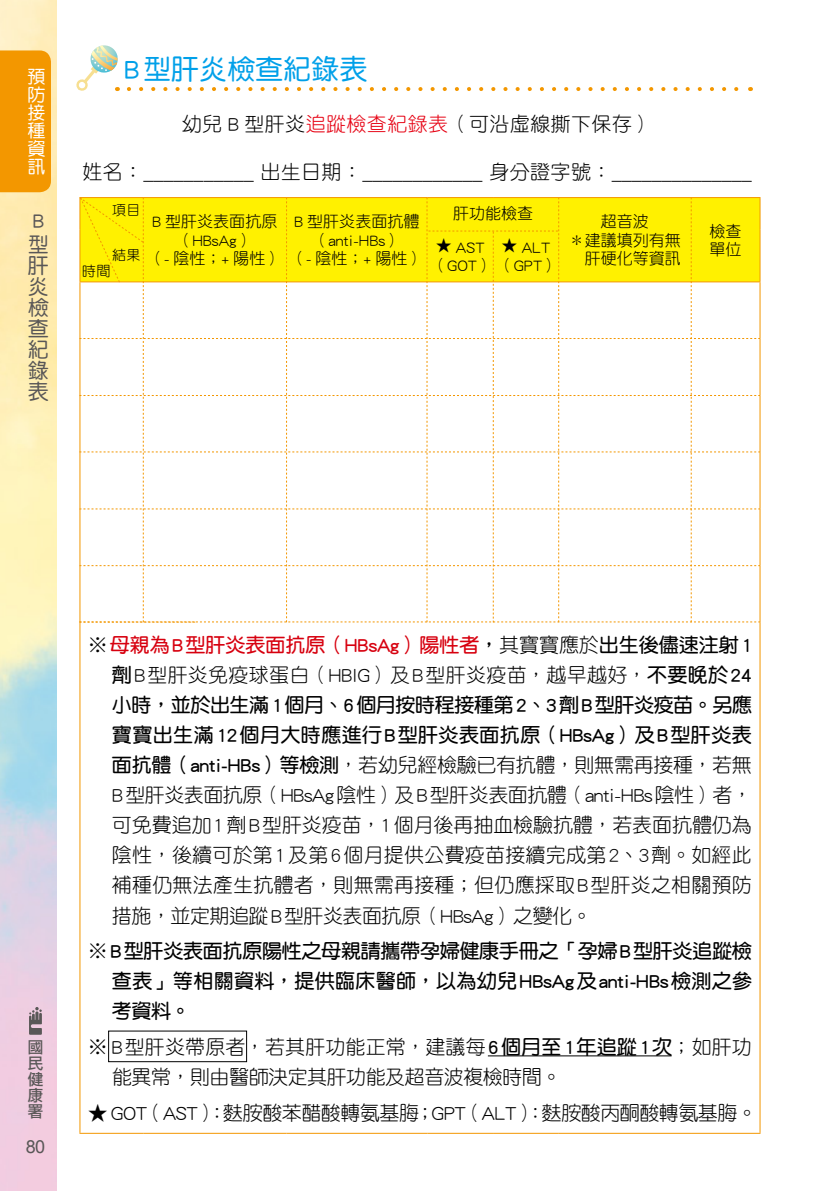
<style>
.page{position:relative;width:840px;height:1191px;background:#fff}
.page>*{position:absolute;margin:0;border:0;box-sizing:border-box;transform-origin:0 0}
.t1{font:28px "DF Yuan Std W5";color:#00a0e9}
.t2{font:21px/21px "DF Yuan Std W5";color:#595757}
.t3{font:20px/30px "DF Yuan Std W3";letter-spacing:.005em;color:#000;text-align:justify}
.t4{font:20px/30px "DF Yuan Std W7";letter-spacing:.015em;color:#000}
.t5{font:20px/30px "DF Yuan Std W3";letter-spacing:-.025em;color:#000}
.t6{font:20px "DF Yuan Std W7";color:#d7000f}
.t7{font:18px/18px "DF Yuan Std W5";color:#fff;text-align:justify}
.t8{font:18px "Arial";color:#595757}
.t9{font:16px/18px "DF Yuan Std W3";color:#000;text-align:center}
.t10{font:16px/16px "DF Li Hei Std W5";color:#595757;text-align:justify}
.t11{font:14px "DF Yuan Std W3";color:#000}
.s1{color:#e60012}
.s2{font-family:"DF Yuan Std W3";color:#000}
.s3{color:#000}
.s4{font-family:"DF Yuan Std W7"}
.s5{font-family:"DF Yuan Std W3"}
</style>
<div class="page">
<svg style="left:129px;top:87px;width:610px;height:4px"></svg>
<div style="left:0;top:50px;width:51px;height:142px;background:#f39700"></div>
<svg style="left:29px;top:1007px;width:13px;height:27px"></svg>
<svg style="left:76px;top:45px;width:42px;height:46px"></svg>
<hr style="left:690px;top:197px;width:70px;height:1px;background:#f39700">
<hr style="left:759px;top:198px;width:1px;height:32px;background:#f39700">
<hr style="left:759px;top:230px;width:1px;height:51px;background:#f39700">
<hr style="left:759px;top:282px;width:1px;height:56px;background:#f39700">
<hr style="left:759px;top:338px;width:1px;height:57px;background:#f39700">
<hr style="left:759px;top:395px;width:1px;height:57px;background:#f39700">
<hr style="left:759px;top:452px;width:1px;height:57px;background:#f39700">
<hr style="left:759px;top:509px;width:1px;height:56px;background:#f39700">
<hr style="left:759px;top:565px;width:1px;height:57px;background:#f39700">
<hr style="left:79px;top:622px;width:1px;height:510px;background:#f39700">
<hr style="left:759px;top:622px;width:1px;height:510px;background:#f39700">
<hr style="left:79px;top:1132px;width:64px;height:1px;background:#f39700">
<hr style="left:143px;top:1132px;width:143px;height:1px;background:#f39700">
<hr style="left:286px;top:1132px;width:141px;height:1px;background:#f39700">
<hr style="left:427px;top:1132px;width:66px;height:1px;background:#f39700">
<hr style="left:493px;top:1132px;width:65px;height:1px;background:#f39700">
<hr style="left:558px;top:1132px;width:132px;height:1px;background:#f39700">
<hr style="left:690px;top:1132px;width:70px;height:1px;background:#f39700">
<hr style="left:690px;top:281px;width:70px;height:1px;background:#f39700">
<hr style="left:487px;top:1055px;width:184px;height:1px;background:#000">
<svg style="left:79px;top:197px;width:680px;height:425px"></svg>
<div style="left:108px;top:1030px;width:139px;height:32px;border:1px solid #000"></div>
<p class="t7" style="left:27px;top:67px;width:19px">預防接種資訊</p>
<p class="t2" style="left:28px;top:208px;width:22px;line-height:23.6px">B型</p>
<p class="t2" style="left:28px;top:254px;width:22px;text-align:justify">肝炎檢查紀錄表</p>
<h1 class="t1" style="left:124px;top:54px;width:245px">B型肝炎檢查紀錄表</h1>
<p class="t3" style="left:182px;top:108px;width:472px">幼兒 B 型肝炎<span class="s1">追蹤檢查紀錄表</span>（可沿虛線撕下保存）</p>
<p class="t3" style="left:82px;top:156px;width:670px">姓名：___________ 出生日期：____________ 身分證字號：______________</p>
<p class="t11" style="left:112px;top:202px;width:30px">項目</p>
<p class="t11" style="left:112px;top:247px;width:30px">結果</p>
<p class="t11" style="left:82px;top:263px;width:30px">時間</p>
<p class="t9" style="left:148px;top:212px;width:135px">B 型肝炎表面抗原（HBsAg）<br>（- 陰性；+ 陽性）</p>
<p class="t9" style="left:290px;top:212px;width:135px">B 型肝炎表面抗體（anti-HBs）<br>（- 陰性；+ 陽性）</p>
<p class="t9" style="left:452px;top:204px;width:81px">肝功能檢查</p>
<p class="t9" style="left:600px;top:212px;width:49px">超音波</p>
<p class="t9" style="left:568px;top:230px;width:113px">＊建議填列有無</p>
<p class="t9" style="left:584px;top:248px;width:97px">肝硬化等資訊</p>
<p class="t9" style="left:709px;top:221px;width:33px">檢查</p>
<p class="t9" style="left:435px;top:237px;width:50px">★ AST</p>
<p class="t9" style="left:709px;top:239px;width:33px">單位</p>
<p class="t9" style="left:431px;top:255px;width:128px">（GOT）（GPT）</p>
<p class="t9" style="left:501px;top:237px;width:50px">★ ALT</p>
<p class="t10" style="left:28px;top:1039px;width:17px">國民健康署</p>
<p class="t8" style="left:26px;top:1134px;width:21px">80</p>
<p class="t6" style="left:88px;top:634px;width:665px"><span class="s2">※</span>母親為B型肝炎表面抗原（HBsAg）陽性者<span class="s3">，</span><span class="s2">其寶寶應於</span><span class="s3">出生後儘速注射1</span></p>
<p class="t3" style="left:112px;top:660px;width:641px"><span class="s4">劑</span>B型肝炎免疫球蛋白（HBlG）及B型肝炎疫苗，越早越好，<span class="s4">不要晚於24</span></p>
<p class="t4" style="left:112px;top:690px;width:641px">小時，並於出生滿1個月、6個月按時程接種第2、3劑B型肝炎疫苗。另應寶寶出生滿12個月大時應進行B型肝炎表面抗原（HBsAg）及B型肝炎表</p>
<p class="t3" style="left:112px;top:750px;width:641px"><span class="s4">面抗體（anti-HBs）等檢測</span>，若幼兒經檢驗已有抗體，則無需再接種，若無B型肝炎表面抗原（HBsAg陰性）及B型肝炎表面抗體（anti-HBs陰性）者，可免費追加1劑B型肝炎疫苗，1個月後再抽血檢驗抗體，若表面抗體仍為陰性，後續可於第1及第6個月提供公費疫苗接續完成第2、3劑。如經此補種仍無法產生抗體者，則無需再接種；但仍應採取B型肝炎之相關預防措施，並定期追蹤B型肝炎表面抗原（HBsAg）之變化。</p>
<p class="t4" style="left:112px;top:935px;width:641px;text-align:justify;text-indent:-24px"><span class="s5">※</span>B型肝炎表面抗原陽性之母親請攜帶孕婦健康手冊之「孕婦B型肝炎追蹤檢查表」等相關資料，提供臨床醫師，以為幼兒HBsAg及anti-HBs檢測之參考資料。</p>
<p class="t5" style="left:112px;top:1031px;width:641px;text-indent:-24px">※ B型肝炎帶原者，若其肝功能正常，建議每<span class="s4">6個月至1年追蹤1次</span>；如肝功能異常，則由醫師決定其肝功能及超音波複檢時間。</p>
<p class="t5" style="left:88px;top:1097px;width:670px">★ GOT（AST）：麩胺酸苯醋酸轉氨基脢；GPT（ALT）：麩胺酸丙酮酸轉氨基脢。</p>
</div>
